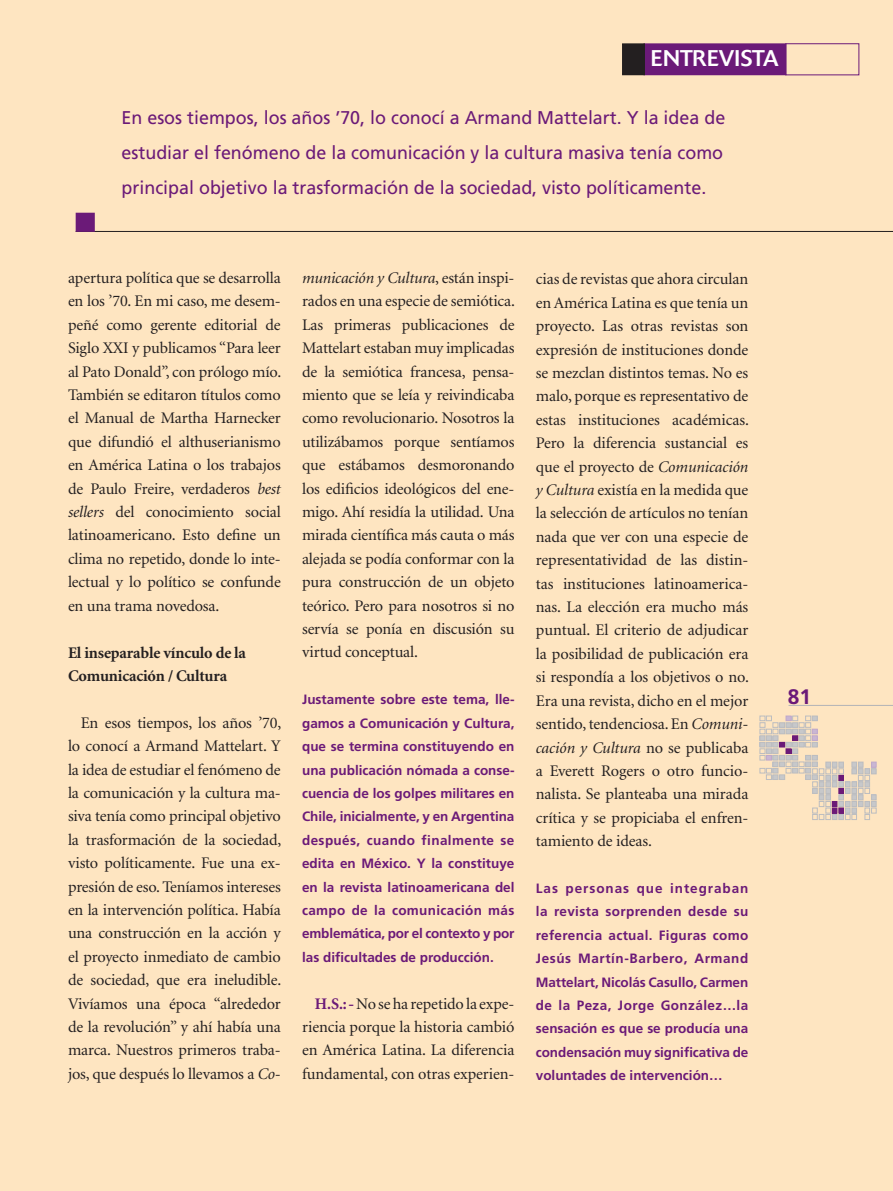
<style>
.page{position:relative;width:893px;height:1191px;background:#fee5c1}
.page>*{position:absolute;margin:0;border:0;box-sizing:border-box;transform-origin:0 0}
.t1{font:22.5px "Delta";color:#fff}
.t2{font:700 21px "Frutiger";color:#6b1a78}
.t3{font:18.45px/35.2px "Frutiger";color:#6b1a78;text-align:justify}
.t4{font:16.2px/23.4px "Minion";letter-spacing:-.01em;color:#231f20;text-align:justify}
.t5{font:700 16.2px/23.4px "Minion";letter-spacing:-.01em;color:#231f20}
.t6{font:700 13.5px/23.4px "Frutiger";color:#6b1a78;text-align:justify}
.s1{font-style:italic}
.s2{font-weight:700;color:#6b1a78}
</style>
<div class="page">
<div style="left:785px;top:43px;width:74px;height:32px;border:1px solid #6b1a78"></div>
<hr style="left:76px;top:231px;width:817px;height:1px;background:#231f20">
<div style="left:76px;top:213px;width:18px;height:18px;background:#6b1a78"></div>
<div style="left:76px;top:213px;width:19px;height:19px;border:2px solid #6b1a78"></div>
<div style="left:644px;top:44px;width:142px;height:30px;background:#6b1a78"></div>
<div style="left:643px;top:43px;width:143px;height:32px;border:2px solid #6b1a78"></div>
<div style="left:623px;top:44px;width:21px;height:30px;background:#231f20"></div>
<div style="left:622px;top:43px;width:23px;height:32px;border:2px solid #231f20"></div>
<hr style="left:788px;top:705px;width:105px;height:1px;background:#b2b3b7">
<svg style="left:760px;top:716px;width:116px;height:103px"></svg>
<h1 class="t1" style="left:651px;top:45px;width:129px">ENTREVISTA</h1>
<p class="t3" style="left:122px;top:99px;width:605px">En esos tiempos, los años ’70, lo conocí a Armand Mattelart. Y la idea de estudiar el fenómeno de la comunicación y la cultura masiva tenía como principal objetivo la trasformación de la sociedad, visto políticamente.</p>
<p class="t4" style="left:68px;top:267px;width:215px">apertura política que se desarrolla en los ’70. En mi caso, me desem&shy;peñé como gerente editorial de Siglo XXI y publicamos “Para leer al Pato Donald”, con prólogo mío.<br>También se editaron títulos como el Manual de Martha Harnecker que difundió el althuserianismo en América Latina o los trabajos de Paulo Freire, verdaderos <span class="s1">best sellers</span> del conocimiento social latinoamericano. Esto define un clima no repetido, donde lo inte&shy;lectual y lo político se confunde en una trama novedosa.</p>
<p class="t5" style="left:68px;top:641px;width:180px">El inseparable vínculo de la<br>Comunicación / Cultura</p>
<p class="t4" style="left:68px;top:711px;width:215px;text-indent:13px">En esos tiempos, los años ’70, lo conocí a Armand Mattelart. Y la idea de estudiar el fenómeno de la comunicación y la cultura ma&shy;siva tenía como principal objetivo la trasformación de la sociedad, visto políticamente. Fue una ex&shy;presión de eso. Teníamos intereses en la intervención política. Había una construcción en la acción y el proyecto inmediato de cambio de sociedad, que era ineludible.<br>Vivíamos una época “alrededor de la revolución” y ahí había una marca. Nuestros primeros traba&shy;jos, que después lo llevamos a <span class="s1">Co-</span></p>
<p class="t4" style="left:302px;top:267px;width:214px"><span class="s1">municación y Cultura</span>, están inspi&shy;rados en una especie de semiótica.<br>Las primeras publicaciones de Mattelart estaban muy implicadas de la semiótica francesa, pensa&shy;miento que se leía y reivindicaba como revolucionario. Nosotros la utilizábamos porque sentíamos que estábamos desmoronando los edificios ideológicos del ene&shy;migo. Ahí residía la utilidad. Una mirada científica más cauta o más alejada se podía conformar con la pura construcción de un objeto teórico. Pero para nosotros si no servía se ponía en discusión su virtud conceptual.</p>
<p class="t6" style="left:302px;top:688px;width:214px">Justamente sobre este tema, lle&shy;gamos a Comunicación y Cultura, que se termina constituyendo en una publicación nómada a conse&shy;cuencia de los golpes militares en Chile, inicialmente, y en Argentina después, cuando finalmente se edita en México. Y la constituye en la revista latinoamericana del campo de la comunicación más emblemática, por el contexto y por las dificultades de producción.</p>
<p class="t4" style="left:302px;top:992px;width:214px;text-indent:13px"><span class="s2">H.S.: -</span> No se ha repetido la expe&shy;riencia porque la historia cambió en América Latina. La diferencia fundamental, con otras experien-</p>
<p class="t4" style="left:536px;top:268px;width:215px">cias de revistas que ahora circulan en América Latina es que tenía un proyecto. Las otras revistas son expresión de instituciones donde se mezclan distintos temas. No es malo, porque es representativo de estas instituciones académicas.<br>Pero la diferencia sustancial es que el proyecto de <span class="s1">Comunicación y Cultura</span> existía en la medida que la selección de artículos no tenían nada que ver con una especie de representatividad de las distin&shy;tas instituciones latinoamerica&shy;nas. La elección era mucho más puntual. El criterio de adjudicar la posibilidad de publicación era si respondía a los objetivos o no.<br>Era una revista, dicho en el mejor sentido, tendenciosa. En <span class="s1">Comuni&shy;cación y Cultura</span> no se publicaba a Everett Rogers o otro funcio&shy;nalista. Se planteaba una mirada crítica y se propiciaba el enfren&shy;tamiento de ideas.</p>
<p class="t6" style="left:536px;top:876px;width:214px">Las personas que integraban la revista sorprenden desde su referencia actual. Figuras como Jesús Martín-Barbero, Armand Mattelart, Nicolás Casullo, Carmen de la Peza, Jorge González…la sensación es que se producía una condensación muy significativa de voluntades de intervención…</p>
<p class="t2" style="left:788px;top:684px;width:25px">81</p>
</div>
